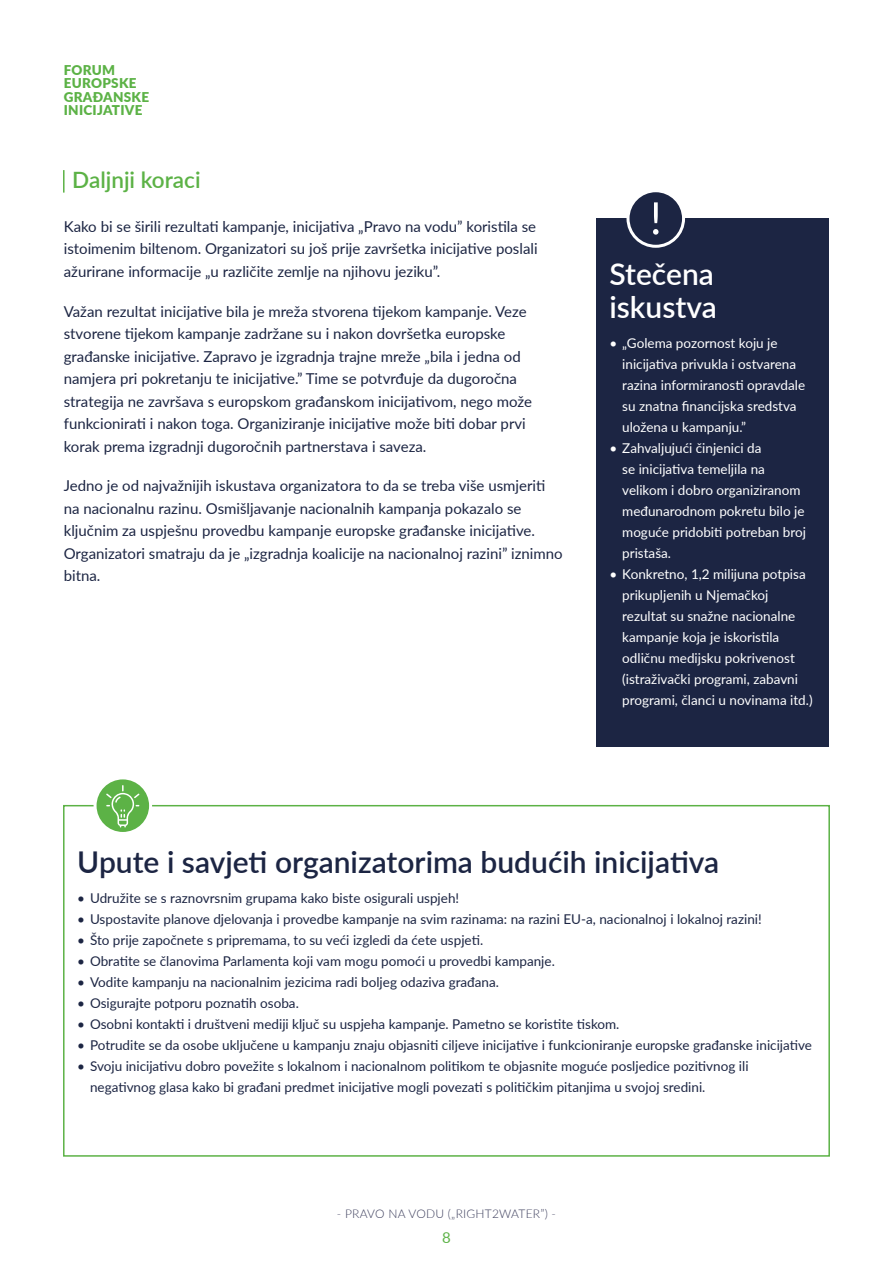
<style>
.page{position:relative;width:893px;height:1263px;background:#fff}
.page>*{position:absolute;margin:0;border:0;box-sizing:border-box;transform-origin:0 0}
.t1{font:600 30px "Lato";color:#1c2543}
.t2{font:600 30px/33px "Lato";color:#fff}
.t3{font:600 22.5px "Lato";color:#5cb246}
.t4{font:15px/22.5px "Lato";color:#1c2543}
.t5{font:15px "Lato";color:#5cb246}
.t6{font:13.5px/21px "Lato";color:#1c2543}
.t7{font:13.5px/21px "Lato";color:#fff}
.t8{font:900 13.5px/13.5px "Lato";letter-spacing:.02em;color:#5cb246}
.t9{font:300 12px "Lato";letter-spacing:.02em;color:#3c3e5c}
</style>
<div class="page">
<hr style="left:63px;top:170px;width:2px;height:23px;background:#5cb246">
<div style="left:597px;top:218px;width:232px;height:529px;background:#1c2543"></div>
<div style="left:628px;top:191px;width:55px;height:55px;background:#1c2543;border-radius:50%"></div>
<div style="left:626px;top:189px;width:59px;height:59px;border:3px solid #fff;border-radius:50%"></div>
<svg style="left:653px;top:202px;width:5px;height:33px"></svg>
<div style="left:63px;top:805px;width:767px;height:352px;border:2px solid #5cb246"></div>
<svg style="left:95px;top:778px;width:56px;height:55px"></svg>
<div style="left:94px;top:776px;width:58px;height:59px;border:3px solid #fff;border-radius:50%"></div>
<svg style="left:106px;top:785px;width:33px;height:42px"></svg>
<p class="t8" style="left:64px;top:62px;width:87px">FORUM<br>EUROPSKE<br>GRAĐANSKE<br>INICIJATIVE</p>
<h2 class="t3" style="left:72px;top:164px;width:130px">Daljnji koraci</h2>
<p class="t4" style="left:64px;top:215px;width:475px;text-align:justify">Kako bi se širili rezultati kampanje, inicijativa „Pravo na vodu” koristila se istoimenim biltenom. Organizatori su još prije završetka inicijative poslali ažurirane informacije „u različite zemlje na njihovu jeziku”.</p>
<p class="t4" style="left:64px;top:299px;width:470px">Važan rezultat inicijative bila je mreža stvorena tijekom kampanje. Veze stvorene tijekom kampanje zadržane su i nakon dovršetka europske građanske inicijative. Zapravo je izgradnja trajne mreže „bila i jedna od namjera pri pokretanju te inicijative.” Time se potvrđuje da dugoročna strategija ne završava s europskom građanskom inicijativom, nego može funkcionirati i nakon toga. Organiziranje inicijative može biti dobar prvi korak prema izgradnji dugoročnih partnerstava i saveza.</p>
<p class="t4" style="left:64px;top:474px;width:500px">Jedno je od najvažnijih iskustava organizatora to da se treba više usmjeriti na nacionalnu razinu. Osmišljavanje nacionalnih kampanja pokazalo se ključnim za uspješnu provedbu kampanje europske građanske inicijative.<br>Organizatori smatraju da je „izgradnja koalicije na nacionalnoj razini” iznimno bitna.</p>
<h1 class="t2" style="left:609px;top:256px;width:109px">Stečena iskustva</h1>
<p class="t7" style="left:622px;top:332px;width:184px;text-indent:-13px">• „Golema pozornost koju je inicijativa privukla i ostvarena razina informiranosti opravdale su znatna financijska sredstva uložena u kampanju.”</p>
<p class="t7" style="left:622px;top:437px;width:185px;text-indent:-13px">• Zahvaljujući činjenici da<br>se inicijativa temeljila na velikom i dobro organiziranom međunarodnom pokretu bilo je moguće pridobiti potreban broj pristaša.</p>
<p class="t7" style="left:622px;top:563px;width:192px;text-indent:-13px">• Konkretno, 1,2 milijuna potpisa prikupljenih u Njemačkoj rezultat su snažne nacionalne kampanje koja je iskoristila odličnu medijsku pokrivenost (istraživački programi, zabavni programi, članci u novinama itd.)</p>
<h1 class="t1" style="left:77px;top:840px;width:643px">Upute i savjeti organizatorima budućih inicijativa</h1>
<p class="t6" style="left:77px;top:887px;width:383px">• Udružite se s raznovrsnim grupama kako biste osigurali uspjeh!</p>
<p class="t6" style="left:77px;top:908px;width:686px">• Uspostavite planove djelovanja i provedbe kampanje na svim razinama: na razini EU-a, nacionalnoj i lokalnoj razini!</p>
<p class="t6" style="left:77px;top:929px;width:407px">• Što prije započnete s pripremama, to su veći izgledi da ćete uspjeti.</p>
<p class="t6" style="left:77px;top:950px;width:479px">• Obratite se članovima Parlamenta koji vam mogu pomoći u provedbi kampanje.</p>
<p class="t6" style="left:77px;top:971px;width:423px">• Vodite kampanju na nacionalnim jezicima radi boljeg odaziva građana.</p>
<p class="t6" style="left:77px;top:992px;width:223px">• Osigurajte potporu poznatih osoba.</p>
<p class="t6" style="left:77px;top:1013px;width:544px">• Osobni kontakti i društveni mediji ključ su uspjeha kampanje. Pametno se koristite tiskom.</p>
<p class="t6" style="left:77px;top:1034px;width:736px">• Potrudite se da osobe uključene u kampanju znaju objasniti ciljeve inicijative i funkcioniranje europske građanske inicijative</p>
<p class="t6" style="left:90px;top:1055px;width:660px;text-indent:-13px">• Svoju inicijativu dobro povežite s lokalnom i nacionalnom politikom te objasnite moguće posljedice pozitivnog ili negativnog glasa kako bi građani predmet inicijative mogli povezati s političkim pitanjima u svojoj sredini.</p>
<p class="t9" style="left:337px;top:1206px;width:221px">- PRAVO NA VODU („RIGHT2WATER”) -</p>
<p class="t5" style="left:442px;top:1227px;width:10px">8</p>
</div>
